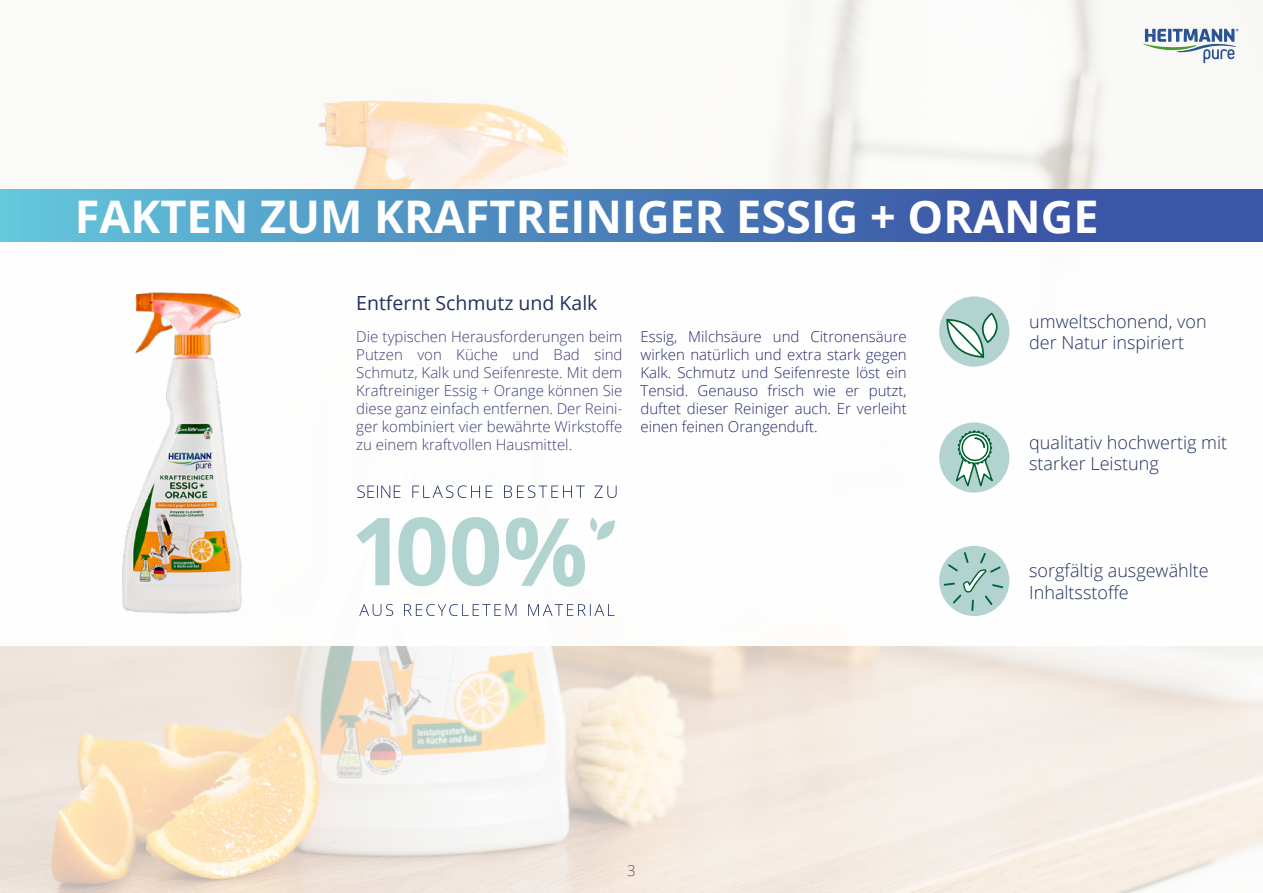
<style>
.page{position:relative;width:1263px;height:893px;background:#fff}
.page>*{position:absolute;margin:0;border:0;box-sizing:border-box;transform-origin:0 0}
.t1{font:700 45px "Open Sans";color:#fff}
.t2{font:19.5px "Open Sans";color:#23315d}
.t3{font:300 18px/21.6px "Open Sans";color:#23315d}
.t4{font:300 15px/18px "Open Sans";color:#252a68;text-align:justify}
.t5{font:300 15px "Open Sans";color:#23315d}
</style>
<div class="page">
<img style="left:0;top:0;width:1263px;height:893px">
<div style="left:0;top:240px;width:1263px;height:406px;background:#fff"></div>
<svg style="left:1143px;top:29px;width:95px;height:34px"></svg>
<div style="left:939px;top:296px;width:70px;height:71px;background:#b3d3d1;border-radius:50%"></div>
<svg style="left:945px;top:311px;width:52px;height:48px"></svg>
<div style="left:939px;top:546px;width:70px;height:70px;background:#b3d3d1;border-radius:50%"></div>
<svg style="left:942px;top:551px;width:62px;height:61px"></svg>
<div style="left:939px;top:422px;width:70px;height:71px;background:#b3d3d1;border-radius:50%"></div>
<svg style="left:955px;top:430px;width:40px;height:61px"></svg>
<img style="left:122px;top:292px;width:120px;height:322px">
<svg style="left:0;top:189px;width:1263px;height:53px;background:#4a81ba"></svg>
<svg style="left:359px;top:604px;width:255px;height:12px"></svg>
<svg style="left:412px;top:485px;width:205px;height:13px"></svg>
<svg style="left:357px;top:485px;width:43px;height:13px"></svg>
<svg style="left:506px;top:517px;width:109px;height:70px"></svg>
<svg style="left:356px;top:517px;width:143px;height:69px"></svg>
<h1 class="t1" style="left:75px;top:185px;width:1025px">FAKTEN ZUM KRAFTREINIGER ESSIG + ORANGE</h1>
<h2 class="t2" style="left:356px;top:289px;width:243px">Entfernt Schmutz und Kalk</h2>
<p class="t4" style="left:356px;top:327px;width:268px">Die typischen Herausforderungen beim Putzen von Küche und Bad sind Schmutz, Kalk und Seifenreste. Mit dem Kraftreiniger Essig + Orange können Sie diese ganz einfach entfernen. Der Reini&shy;ger kombiniert vier bewährte Wirkstoffe zu einem kraftvollen Hausmittel.</p>
<p class="t4" style="left:640px;top:327px;width:268px">Essig, Milchsäure und Citronensäure wirken natürlich und extra stark gegen Kalk. Schmutz und Seifenreste löst ein Tensid. Genauso frisch wie er putzt, duftet dieser Reiniger auch. Er verleiht einen feinen Orangenduft.</p>
<p class="t5" style="left:627px;top:860px;width:10px">3</p>
<p class="t3" style="left:1029px;top:310px;width:179px">umweltschonend, von der Natur inspiriert</p>
<p class="t3" style="left:1029px;top:431px;width:200px">qualitativ hochwertig mit starker Leistung</p>
<p class="t3" style="left:1029px;top:559px;width:181px">sorgfältig ausgewählte<br>Inhaltsstoffe</p>
</div>
